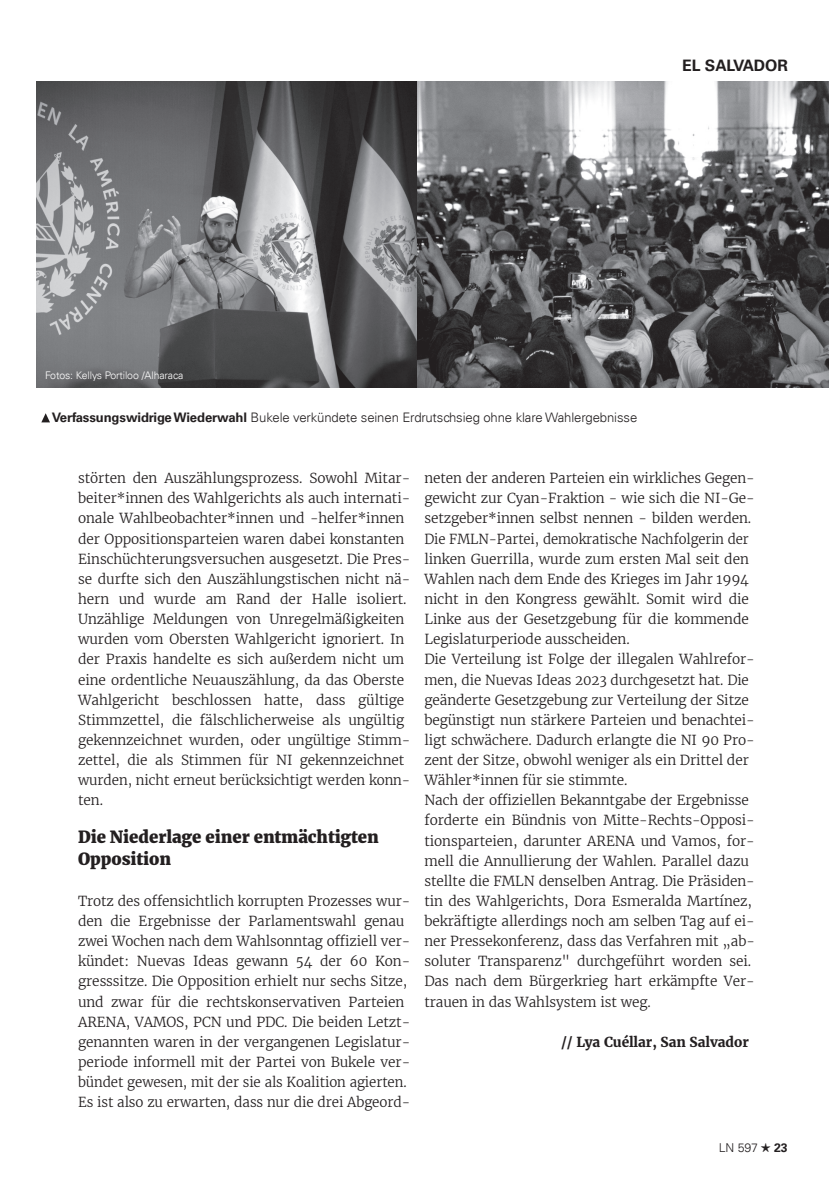
<style>
.page{position:relative;width:829px;height:1191px;background:#fff}
.page>*{position:absolute;margin:0;border:0;box-sizing:border-box;transform-origin:0 0}
.t1{font:800 16.62px/22.1px "Merriweather";letter-spacing:-.005em;color:#231f20}
.t2{font:700 15.75px "Univers LT Std";letter-spacing:-.01em;color:#231f20}
.t3{font:300 13.65px/20.1px "Merriweather";letter-spacing:-.005em;color:#231f20}
.t4{font:700 13.65px "Merriweather";letter-spacing:-.005em;color:#231f20}
.t5{font:300 13.12px "Univers LT";letter-spacing:-.01em;color:#231f20}
.t6{font:300 12.25px "Univers LT";color:#231f20}
.t7{font:300 10.5px "Univers LT";letter-spacing:-.005em;color:#fff}
.s1{font-family:"Univers LT Std";font-weight:700}
.s2{font-family:"Arial Unicode MS";font-weight:400}
</style>
<div class="page">
<img style="left:416px;top:82px;width:412px;height:306px">
<svg style="left:41px;top:413px;width:9px;height:9px"></svg>
<img style="left:36px;top:82px;width:380px;height:306px">
<p class="t2" style="left:682px;top:60px;width:107px">EL SALVADOR</p>
<p class="t7" style="left:45px;top:369px;width:140px">Fotos: Kellys Portiloo /Alharaca</p>
<p class="t5" style="left:52px;top:410px;width:587px"><span class="s1">VerfassungswidrigeWiederwahl</span> Bukele verkündete seinen Erdrutschsieg ohne klare Wahlergebnisse</p>
<p class="t3" style="left:78px;top:468px;width:333px">störten den Auszählungsprozess. Sowohl Mitar&shy;beiter*innen des Wahlgerichts als auch internati&shy;onale Wahlbeobachter*innen und -helfer*innen der Oppositionsparteien waren dabei konstanten Einschüchterungsversuchen ausgesetzt. Die Pres&shy;se durfte sich den Auszählungstischen nicht nä&shy;hern und wurde am Rand der Halle isoliert.<br>Unzählige Meldungen von Unregelmäßigkeiten wurden vom Obersten Wahlgericht ignoriert. In der Praxis handelte es sich außerdem nicht um eine ordentliche Neuauszählung, da das Oberste Wahlgericht beschlossen hatte, dass gültige Stimmzettel, die fälschlicherweise als ungültig gekennzeichnet wurden, oder ungültige Stimm&shy;zettel, die als Stimmen für NI gekennzeichnet wurden, nicht erneut berücksichtigt werden konn&shy;ten.</p>
<p class="t1" style="left:78px;top:826px;width:302px">Die Niederlage einer entmächtigten<br>Opposition</p>
<p class="t3" style="left:78px;top:891px;width:333px">Trotz des offensichtlich korrupten Prozesses wur&shy;den die Ergebnisse der Parlamentswahl genau zwei Wochen nach dem Wahlsonntag offiziell ver&shy;kündet: Nuevas Ideas gewann 54 der 60 Kon&shy;gresssitze. Die Opposition erhielt nur sechs Sitze, und zwar für die rechtskonservativen Parteien ARENA, VAMOS, PCN und PDC. Die beiden Letzt&shy;genannten waren in der vergangenen Legislatur&shy;periode informell mit der Partei von Bukele ver&shy;bündet gewesen, mit der sie als Koalition agierten.<br>Es ist also zu erwarten, dass nur die drei Abgeord-</p>
<p class="t3" style="left:424px;top:468px;width:332px">neten der anderen Parteien ein wirkliches Gegen&shy;gewicht zur Cyan-Fraktion - wie sich die NI-Ge&shy;setzgeber*innen selbst nennen - bilden werden.<br>Die FMLN-Partei, demokratische Nachfolgerin der linken Guerrilla, wurde zum ersten Mal seit den Wahlen nach dem Ende des Krieges im Jahr 1994 nicht in den Kongress gewählt. Somit wird die Linke aus der Gesetzgebung für die kommende Legislaturperiode ausscheiden.<br>Die Verteilung ist Folge der illegalen Wahlrefor&shy;men, die Nuevas Ideas 2023 durchgesetzt hat. Die geänderte Gesetzgebung zur Verteilung der Sitze begünstigt nun stärkere Parteien und benachtei&shy;ligt schwächere. Dadurch erlangte die NI 90 Pro&shy;zent der Sitze, obwohl weniger als ein Drittel der Wähler*innen für sie stimmte.<br>Nach der offiziellen Bekanntgabe der Ergebnisse forderte ein Bündnis von Mitte-Rechts-Opposi&shy;tionsparteien, darunter ARENA und Vamos, for&shy;mell die Annullierung der Wahlen. Parallel dazu stellte die FMLN denselben Antrag. Die Präsiden&shy;tin des Wahlgerichts, Dora Esmeralda Martínez, bekräftigte allerdings noch am selben Tag auf ei&shy;ner Pressekonferenz, dass das Verfahren mit „ab&shy;soluter Transparenz" durchgeführt worden sei.<br>Das nach dem Bürgerkrieg hart erkämpfte Ver&shy;trauen in das Wahlsystem ist weg.</p>
<p class="t4" style="left:561px;top:1033px;width:189px">// Lya Cuéllar, San Salvador</p>
<p class="t6" style="left:718px;top:1140px;width:70px">LN 597 <span class="s2">★</span> <span class="s1">23</span></p>
</div>
